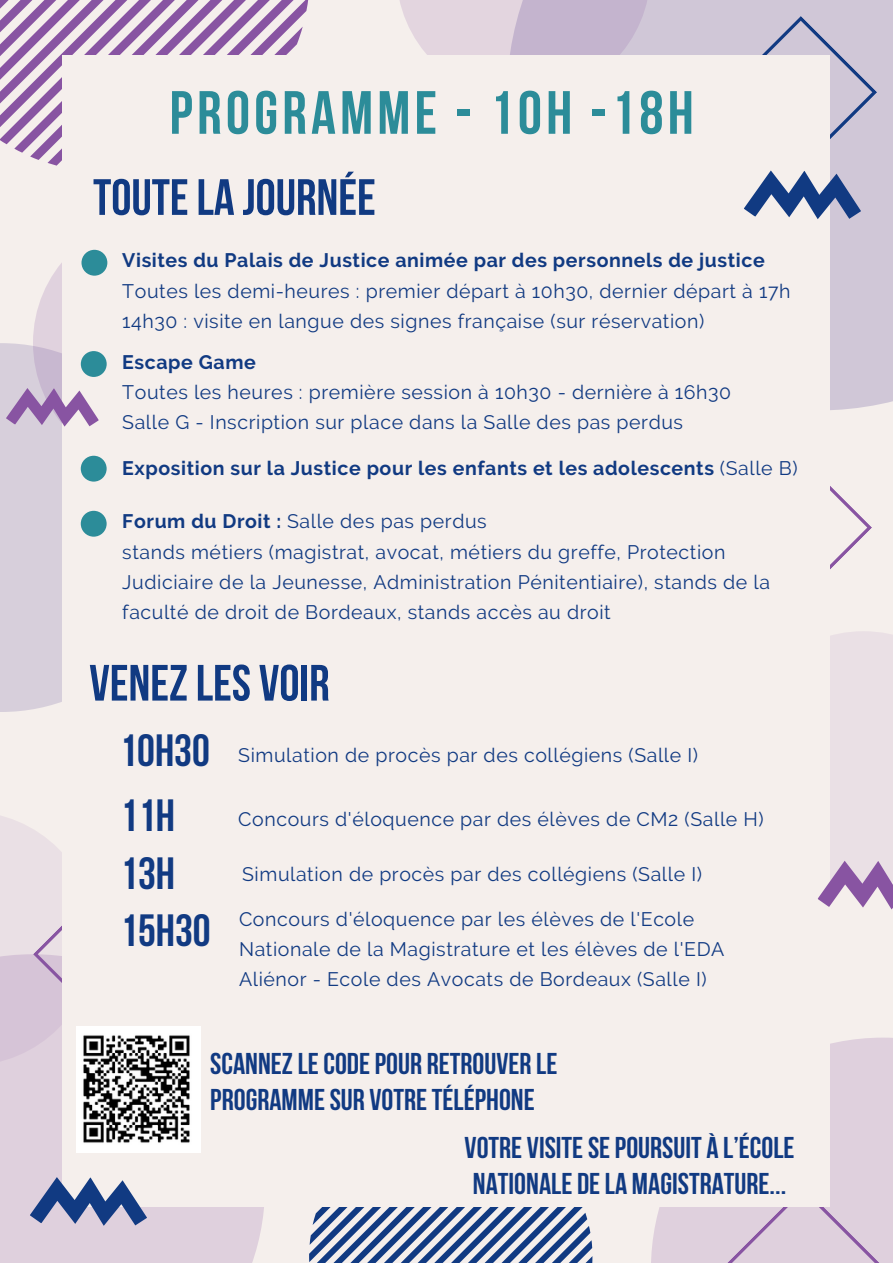
<style>
.page{position:relative;width:893px;height:1264px;background:#fff}
.page>*{position:absolute;margin:0;border:0;box-sizing:border-box;transform-origin:0 0}
.t1{font:700 60.9px "Bebas Neue";letter-spacing:.07em;color:#2c8c99}
.t2{font:700 51px "Bebas Neue";color:#113a82}
.t3{font:700 45px "Bebas Neue";color:#113a82}
.t4{font:700 30px/36px "Bebas Neue";color:#113a82}
.t5{font:19.5px/30.3px "Raleway";letter-spacing:.03em;color:#113a82}
.t6{font:700 19.5px "Raleway";letter-spacing:.03em;color:#113a82}
.s1{font-weight:400}
.s2{font-weight:700}
</style>
<div class="page">
<div style="left:0;top:0;width:892px;height:1262px;background:#f5efec"></div>
<div style="left:650px;top:0;width:242px;height:410px;background:#d0c7d7"></div>
<svg style="left:399px;top:0;width:251px;height:55px;background:#d3c5d6"></svg>
<div style="left:0;top:343px;width:62px;height:369px;background:#d7cfdb"></div>
<div style="left:0;top:1065px;width:264px;height:197px;background:#dfd0dd"></div>
<div style="left:651px;top:1037px;width:241px;height:225px;background:#dfd0dd"></div>
<svg style="left:0;top:816px;width:62px;height:249px"></svg>
<svg style="left:727px;top:1186px;width:152px;height:76px;background:#dac9da"></svg>
<svg style="left:33px;top:216px;width:254px;height:254px;background:#d9cada"></svg>
<svg style="left:830px;top:486px;width:42px;height:84px"></svg>
<svg style="left:0;top:0;width:309px;height:166px"></svg>
<svg style="left:309px;top:1207px;width:283px;height:55px"></svg>
<div style="left:63px;top:55px;width:766px;height:1151px;background:#f5efec"></div>
<svg style="left:817px;top:631px;width:75px;height:279px"></svg>
<svg style="left:724px;top:16px;width:153px;height:208px"></svg>
<svg style="left:6px;top:385px;width:93px;height:45px"></svg>
<svg style="left:29px;top:1173px;width:121px;height:57px"></svg>
<div style="left:81px;top:351px;width:26px;height:26px;background:#2c8c99;border-radius:50%"></div>
<div style="left:81px;top:456px;width:26px;height:25px;background:#2c8c99;border-radius:50%"></div>
<div style="left:81px;top:250px;width:26px;height:26px;background:#2c8c99;border-radius:50%"></div>
<div style="left:81px;top:511px;width:26px;height:25px;background:#2c8c99;border-radius:50%"></div>
<img style="left:76px;top:1026px;width:124px;height:126px">
<h1 class="t1" style="left:169px;top:88px;width:525px">PROGRAMME - 10H -18H</h1>
<h2 class="t2" style="left:93px;top:177px;width:284px">TOUTELA JOURNÉE</h2>
<p class="t6" style="left:122px;top:249px;width:644px">Visites du Palais de Justice animée par des personnels de justice</p>
<p class="t5" style="left:122px;top:275px;width:669px">Toutes les demi-heures : premier départ à 10h30, dernier départ à 17h<br>14h30 : visite en langue des signes française (sur réservation)</p>
<p class="t6" style="left:122px;top:350px;width:135px">Escape Game</p>
<p class="t5" style="left:122px;top:377px;width:610px">Toutes les heures : première session à 10h30 - dernière à 16h30<br>Salle G - Inscription sur place dans la Salle des pas perdus</p>
<p class="t6" style="left:122px;top:457px;width:676px">Exposition sur la Justice pour les enfants et les adolescents <span class="s1">(Salle B)</span></p>
<p class="t5" style="left:122px;top:506px;width:649px"><span class="s2">Forum du Droit :</span> Salle des pas perdus<br>stands métiers (magistrat, avocat, métiers du greffe, Protection Judiciaire de la Jeunesse, Administration Pénitentiaire), stands de la faculté de droit de Bordeaux, stands accès au droit</p>
<h2 class="t2" style="left:89px;top:662px;width:242px">VENEZLES VOIR</h2>
<h3 class="t3" style="left:119px;top:732px;width:92px">10H30</h3>
<h3 class="t3" style="left:120px;top:797px;width:56px">11H</h3>
<h3 class="t3" style="left:120px;top:855px;width:56px">13H</h3>
<p class="t5" style="left:238px;top:740px;width:461px">Simulation de procès par des collégiens (Salle I)</p>
<p class="t5" style="left:238px;top:804px;width:527px">Concours d'éloquence par des élèves de CM2 (Salle H)</p>
<p class="t5" style="left:242px;top:858px;width:461px">Simulation de procès par des collégiens (Salle I)</p>
<h3 class="t3" style="left:120px;top:912px;width:92px">15H30</h3>
<p class="t5" style="left:239px;top:903px;width:487px">Concours d'éloquence par les élèves de l'Ecole<br>Nationale de la Magistrature et les élèves de l'EDA<br>Aliénor - Ecole des Avocats de Bordeaux (Salle I)</p>
<h3 class="t4" style="left:210px;top:1048px;width:348px">SCANNEZLECODEPOUR RETROUVER LE<br>PROGRAMMESUR VOTRETÉLÉPHONE</h3>
<h3 class="t4" style="left:464px;top:1132px;width:331px">VOTRE VISITESEPOURSUIT À L’ÉCOLE<br>NATIONALE DELA MAGISTRATURE...</h3>
</div>
